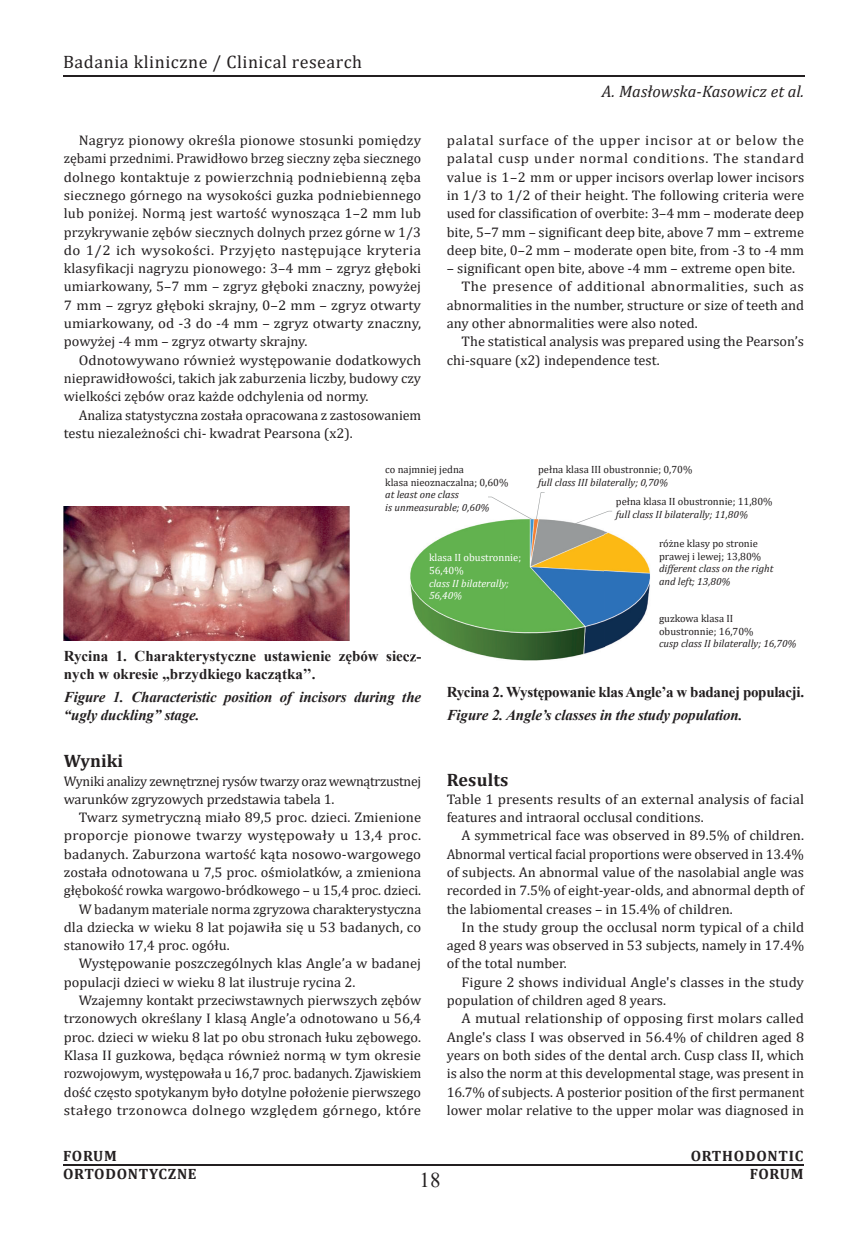
<style>
.page{position:relative;width:868px;height:1234px;background:#fff}
.page>*{position:absolute;margin:0;border:0;box-sizing:border-box;transform-origin:0 0}
.t1{font:21px "Times New Roman";color:#231f20}
.t2{font:18px "Cambria";letter-spacing:.03em;color:#231f20}
.t3{font:700 18px "Cambria";color:#231f20}
.t4{font:italic 16.5px "Cambria";letter-spacing:.01em;color:#231f20}
.t5{font:italic 700 15px/18px "Times New Roman";letter-spacing:-.01em;color:#231f20}
.t6{font:700 15px/18px "Times New Roman";color:#231f20}
.t7{font:700 15px "Times New Roman";letter-spacing:-.02em;color:#231f20}
.t8{font:700 15px "Cambria";letter-spacing:.05em;color:#231f20}
.t9{font:13.95px/18.3px "Cambria";color:#231f20;text-align:justify;scale:1.06 1}
.t10{font:13.95px/18.3px "Cambria";color:#231f20;text-align:justify;scale:1.05 1}
.t11{font:13.95px/18.3px "Cambria";color:#231f20}
.t12{font:13.95px/18.3px "Cambria";color:#231f20;text-align:justify;scale:1.04 1}
.t13{font:13.95px/18.3px "Cambria";letter-spacing:-.02em;color:#231f20}
.t14{font:13.95px "Cambria";letter-spacing:.025em;color:#231f20;scale:1.07 1}
.t15{font:13.95px "Cambria";letter-spacing:.02em;color:#231f20;scale:1.07 1}
.t16{font:10.5px/12.6px "Cambria";color:#231f20}
.t17{font:italic 10.5px/12.6px "Cambria";color:#231f20}
.t18{font:10.5px/12.6px "Cambria";color:#fff}
.t19{font:italic 10.5px/12.6px "Cambria";color:#fff}
</style>
<div class="page">
<hr style="left:63px;top:1163px;width:740px;height:2px;background:#231f20">
<hr style="left:63px;top:75px;width:741px;height:2px;background:#231f20">
<img style="left:64px;top:506px;width:286px;height:134px">
<img style="left:410px;top:522px;width:240px;height:139px">
<img style="left:407px;top:651px;width:14px;height:11px">
<svg style="left:488px;top:492px;width:124px;height:32px"></svg>
<p class="t2" style="left:63px;top:51px;width:300px">Badania kliniczne / Clinical research</p>
<p class="t10" style="left:64px;top:131px;width:342px;text-indent:15px">Nagryz pionowy określa pionowe stosunki pomiędzy zębami przednimi. Prawidłowo brzeg sieczny zęba siecznego dolnego kontaktuje z powierzchnią podniebienną zęba siecznego górnego na wysokości guzka podniebiennego lub poniżej. Normą jest wartość wynosząca 1–2 mm lub przykrywanie zębów siecznych dolnych przez górne w 1/3 do 1/2 ich wysokości. Przyjęto następujące kryteria klasyfikacji nagryzu pionowego: 3–4 mm – zgryz głęboki umiarkowany, 5–7 mm – zgryz głęboki znaczny, powyżej 7 mm – zgryz głęboki skrajny, 0–2 mm – zgryz otwarty umiarkowany, od -3 do -4 mm – zgryz otwarty znaczny, powyżej -4 mm – zgryz otwarty skrajny.</p>
<p class="t9" style="left:64px;top:350px;width:338px;text-indent:15px">Odnotowywano również występowanie dodatkowych nieprawidłowości, takich jak zaburzenia liczby, budowy czy wielkości zębów oraz każde odchylenia od normy.</p>
<p class="t11" style="left:64px;top:405px;width:359px;text-indent:15px">Analiza statystyczna została opracowana z zastosowaniem testu niezależności chi- kwadrat Pearsona (x2).</p>
<p class="t4" style="left:601px;top:79px;width:204px">A. Masłowska-Kasowicz et al.</p>
<p class="t9" style="left:446px;top:131px;width:339px">palatal surface of the upper incisor at or below the palatal cusp under normal conditions. The standard value is 1–2 mm or upper incisors overlap lower incisors in 1/3 to 1/2 of their height. The following criteria were used for classification of overbite: 3–4 mm – moderate deep bite, 5–7 mm – significant deep bite, above 7 mm – extreme deep bite, 0–2 mm – moderate open bite, from -3 to -4 mm</p>
<p class="t11" style="left:446px;top:259px;width:350px">– significant open bite, above -4 mm – extreme open bite.</p>
<p class="t14" style="left:461px;top:278px;width:321px">The presence of additional abnormalities, such as</p>
<p class="t11" style="left:446px;top:296px;width:359px">abnormalities in the number, structure or size of teeth and</p>
<p class="t11" style="left:446px;top:314px;width:252px">any other abnormalities were also noted.</p>
<p class="t11" style="left:461px;top:332px;width:344px">The statistical analysis was prepared using the Pearson’s</p>
<p class="t11" style="left:446px;top:350px;width:214px">chi-square (x2) independence test.</p>
<p class="t16" style="left:538px;top:463px;width:156px">pełna klasa III obustronnie; 0,70%</p>
<p class="t17" style="left:538px;top:475px;width:131px">full class III bilaterally; 0,70%</p>
<p class="t16" style="left:615px;top:495px;width:158px">pełna klasa II obustronnie; 11,80%</p>
<p class="t17" style="left:615px;top:507px;width:134px">full class II bilaterally; 11,80%</p>
<p class="t16" style="left:659px;top:537px;width:104px">różne klasy po stronie prawej i lewej; 13,80%</p>
<p class="t17" style="left:659px;top:562px;width:116px">different class on the right and left; 13,80%</p>
<p class="t16" style="left:659px;top:612px;width:96px">guzkowa klasa II obustronnie; 16,70%</p>
<p class="t17" style="left:659px;top:637px;width:139px">cusp class II bilaterally; 16,70%</p>
<p class="t16" style="left:385px;top:463px;width:125px">co najmniej jedna<br>klasa nieoznaczalna; 0,60%</p>
<p class="t17" style="left:385px;top:488px;width:106px">at least one class<br>is unmeasurable; 0,60%</p>
<p class="t18" style="left:429px;top:551px;width:94px">klasa II obustronnie;<br>56,40%</p>
<p class="t19" style="left:429px;top:576px;width:81px">class II bilaterally;<br>56,40%</p>
<p class="t6" style="left:64px;top:646px;width:359px">Rycina 1. Charakterystyczne ustawienie zębów siecz&shy;nych w okresie ,,brzydkiego kaczątka’’.</p>
<p class="t5" style="left:64px;top:687px;width:359px">Figure 1. Characteristic position of incisors during the “ugly duckling” stage.</p>
<p class="t7" style="left:446px;top:681px;width:359px">Rycina 2. Występowanie klas Angle’a w badanej populacji.</p>
<p class="t5" style="left:446px;top:705px;width:297px">Figure 2. Angle’s classes in the study population.</p>
<p class="t3" style="left:64px;top:748px;width:61px">Wyniki</p>
<p class="t13" style="left:64px;top:771px;width:359px">Wyniki analizy zewnętrznej rysów twarzy oraz wewnątrzustnej warunków zgryzowych przedstawia tabela 1.</p>
<p class="t12" style="left:79px;top:808px;width:331px">Twarz symetryczną miało 89,5 proc. dzieci. Zmienione</p>
<p class="t15" style="left:64px;top:827px;width:335px">proporcje pionowe twarzy występowały u 13,4 proc.</p>
<p class="t9" style="left:64px;top:844px;width:338px">badanych. Zaburzona wartość kąta nosowo-wargowego</p>
<p class="t11" style="left:64px;top:862px;width:359px">została odnotowana u 7,5 proc. ośmiolatków, a zmieniona</p>
<p class="t11" style="left:64px;top:881px;width:359px">głębokość rowka wargowo-bródkowego – u 15,4 proc. dzieci.</p>
<p class="t11" style="left:79px;top:899px;width:344px">W badanym materiale norma zgryzowa charakterystyczna</p>
<p class="t10" style="left:64px;top:917px;width:342px">dla dziecka w wieku 8 lat pojawiła się u 53 badanych, co</p>
<p class="t11" style="left:64px;top:936px;width:167px">stanowiło 17,4 proc. ogółu.</p>
<p class="t10" style="left:79px;top:954px;width:327px">Występowanie poszczególnych klas Angle’a w badanej</p>
<p class="t11" style="left:64px;top:972px;width:293px">populacji dzieci w wieku 8 lat ilustruje rycina 2.</p>
<p class="t11" style="left:79px;top:990px;width:344px">Wzajemny kontakt przeciwstawnych pierwszych zębów</p>
<p class="t12" style="left:64px;top:1009px;width:345px">trzonowych określany I klasą Angle’a odnotowano u 56,4</p>
<p class="t11" style="left:64px;top:1027px;width:359px">proc. dzieci w wieku 8 lat po obu stronach łuku zębowego.</p>
<p class="t9" style="left:64px;top:1045px;width:338px">Klasa II guzkowa, będąca również normą w tym okresie</p>
<p class="t11" style="left:64px;top:1063px;width:359px">rozwojowym, występowała u 16,7 proc. badanych. Zjawiskiem</p>
<p class="t11" style="left:64px;top:1082px;width:359px">dość często spotykanym było dotylne położenie pierwszego</p>
<p class="t14" style="left:64px;top:1101px;width:335px">stałego trzonowca dolnego względem górnego, które</p>
<p class="t3" style="left:446px;top:766px;width:63px">Results</p>
<p class="t9" style="left:446px;top:789px;width:338px">Table 1 presents results of an external analysis of facial features and intraoral occlusal conditions.</p>
<p class="t12" style="left:446px;top:826px;width:345px;text-indent:15px">A symmetrical face was observed in 89.5% of children.<br>Abnormal vertical facial proportions were observed in 13.4% of subjects. An abnormal value of the nasolabial angle was recorded in 7.5% of eight-year-olds, and abnormal depth of the labiomental creases – in 15.4% of children.</p>
<p class="t10" style="left:446px;top:917px;width:342px;text-indent:15px">In the study group the occlusal norm typical of a child aged 8 years was observed in 53 subjects, namely in 17.4% of the total number.</p>
<p class="t10" style="left:446px;top:972px;width:342px;text-indent:15px">Figure 2 shows individual Angle's classes in the study population of children aged 8 years.</p>
<p class="t9" style="left:446px;top:1009px;width:339px;text-indent:15px">A mutual relationship of opposing first molars called Angle's class I was observed in 56.4% of children aged 8 years on both sides of the dental arch. Cusp class II, which is also the norm at this developmental stage, was present in 16.7% of subjects. A posterior position of the first permanent lower molar relative to the upper molar was diagnosed in</p>
<p class="t8" style="left:63px;top:1144px;width:55px">FORUM</p>
<p class="t8" style="left:690px;top:1144px;width:114px">ORTHODONTIC</p>
<p class="t8" style="left:63px;top:1162px;width:135px">ORTODONTYCZNE</p>
<p class="t8" style="left:749px;top:1162px;width:55px">FORUM</p>
<h1 class="t1" style="left:419px;top:1164px;width:22px">18</h1>
</div>
